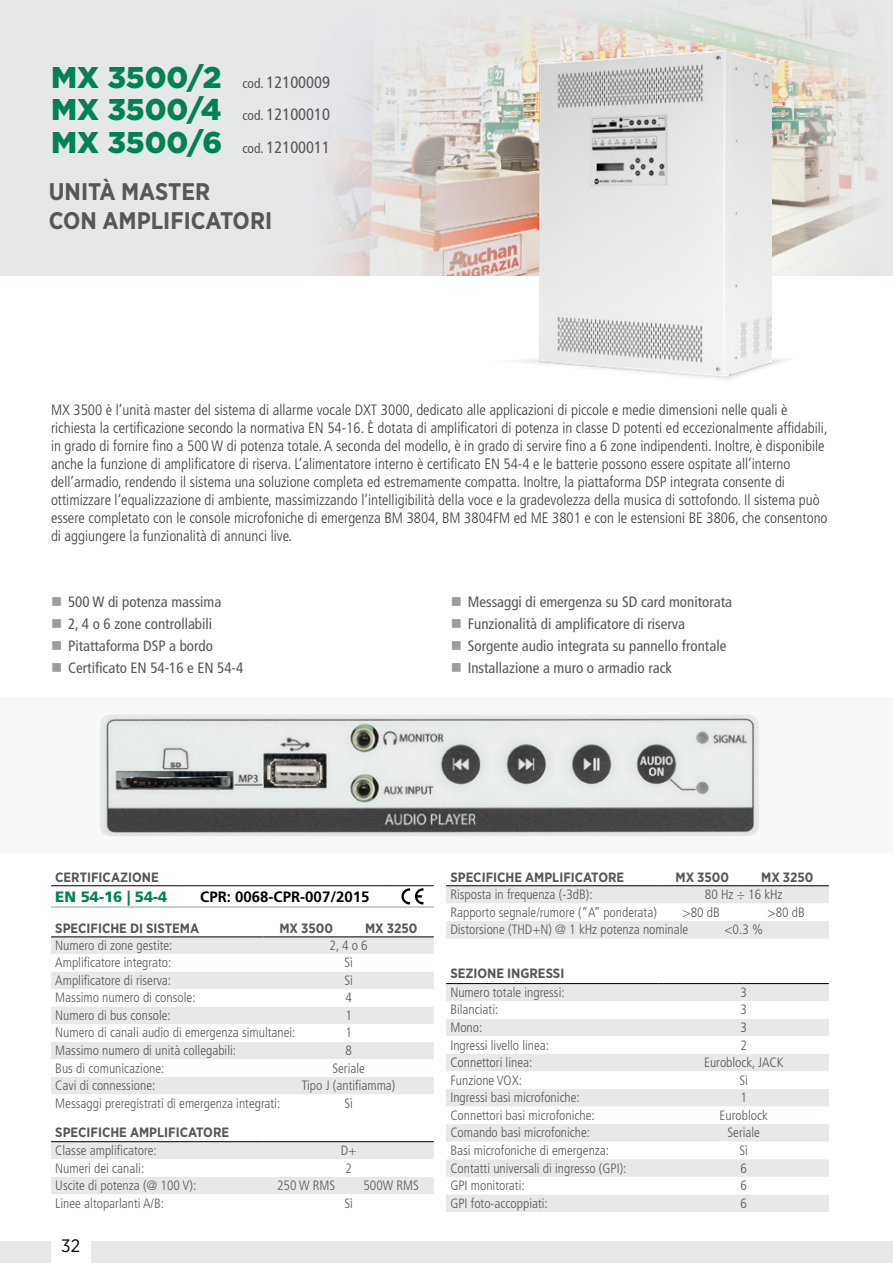
<style>
.page{position:relative;width:893px;height:1263px;background:#fff}
.page>*{position:absolute;margin:0;border:0;box-sizing:border-box;transform-origin:0 0}
.t1{font:900 30px "Gotham";color:#008251}
.t2{font:700 24px/28.8px "Gotham Narrow";color:#575756}
.t3{font:18px "Gotham Narrow";color:#000}
.t4{font:condensed 16.5px "Frutiger LT Std";color:#575756}
.t5{font:300 condensed 15px/18px "Frutiger LT Std";color:#3c3c3b}
.t6{font:condensed 15px/22.2px "Frutiger LT Std";color:#575756}
.t7{font:700 15px "Frutiger LT Std";color:#000}
.t8{font:900 15px "Frutiger LT Std";color:#008251}
.t9{font:300 condensed 13.5px "Frutiger LT Std";color:#575756}
.t10{font:700 13.5px "Gotham Narrow";color:#575756}
.s1{font-size:13.5px}
</style>
<div class="page">
<hr style="left:51px;top:907px;width:128px;height:1px;background:#9d9d9c">
<hr style="left:179px;top:907px;width:212px;height:1px;background:#9d9d9c">
<hr style="left:391px;top:907px;width:43px;height:1px;background:#9d9d9c">
<hr style="left:179px;top:885px;width:212px;height:1px;background:#000">
<hr style="left:51px;top:885px;width:128px;height:1px;background:#000">
<hr style="left:391px;top:885px;width:43px;height:1px;background:#000">
<svg style="left:401px;top:888px;width:22px;height:16px"></svg>
<div style="left:51px;top:938px;width:383px;height:16px;background:#e6e8e9"></div>
<svg style="left:51px;top:972px;width:383px;height:122px;fill:#e6e8e9"></svg>
<hr style="left:51px;top:937px;width:213px;height:1px;background:#000">
<hr style="left:264px;top:937px;width:85px;height:1px;background:#000">
<hr style="left:349px;top:937px;width:85px;height:1px;background:#000">
<svg style="left:51px;top:1142px;width:383px;height:52px"></svg>
<hr style="left:51px;top:1141px;width:213px;height:1px;background:#000">
<hr style="left:264px;top:1141px;width:85px;height:1px;background:#000">
<hr style="left:349px;top:1141px;width:85px;height:1px;background:#000">
<svg style="left:446px;top:886px;width:383px;height:53px"></svg>
<hr style="left:446px;top:885px;width:213px;height:1px;background:#000">
<hr style="left:659px;top:885px;width:85px;height:1px;background:#000">
<hr style="left:744px;top:885px;width:85px;height:1px;background:#000">
<div style="left:446px;top:984px;width:383px;height:228px;background:#e6e8e9"></div>
<svg style="left:446px;top:1001px;width:383px;height:193px"></svg>
<hr style="left:659px;top:983px;width:85px;height:1px;background:#000">
<hr style="left:744px;top:983px;width:85px;height:1px;background:#000">
<hr style="left:446px;top:983px;width:213px;height:1px;background:#000">
<img style="left:0;top:0;width:712px;height:275px">
<svg style="left:712px;top:0;width:181px;height:275px;background:#dfded8"></svg>
<div style="left:0;top:1242px;width:893px;height:21px;background:#e6e8e9"></div>
<div style="left:51px;top:1228px;width:39px;height:35px;background:#fff"></div>
<div style="left:0;top:697px;width:893px;height:156px;background:#f8f8f9"></div>
<svg style="left:518px;top:346px;width:268px;height:34px"></svg>
<img style="left:100px;top:714px;width:659px;height:122px">
<img style="left:539px;top:51px;width:232px;height:325px">
<h1 class="t1" style="left:51px;top:56px;width:172px">MX 3500/2</h1>
<h1 class="t1" style="left:51px;top:89px;width:172px">MX 3500/4</h1>
<h1 class="t1" style="left:51px;top:121px;width:173px">MX 3500/6</h1>
<p class="t4" style="left:242px;top:72px;width:89px"><span class="s1">cod.</span> 12100009</p>
<p class="t4" style="left:242px;top:105px;width:89px"><span class="s1">cod.</span> 12100010</p>
<p class="t4" style="left:242px;top:137px;width:89px"><span class="s1">cod.</span> 12100011</p>
<h2 class="t2" style="left:49px;top:177px;width:225px">UNITÀ MASTER<br>CON AMPLIFICATORI</h2>
<p class="t5" style="left:51px;top:401px;width:778px">MX 3500 è l’unità master del sistema di allarme vocale DXT 3000, dedicato alle applicazioni di piccole e medie dimensioni nelle quali è richiesta la certificazione secondo la normativa EN 54-16. È dotata di amplificatori di potenza in classe D potenti ed eccezionalmente affidabili, in grado di fornire fino a 500 W di potenza totale. A seconda del modello, è in grado di servire fino a 6 zone indipendenti. Inoltre, è disponibile anche la funzione di amplificatore di riserva. L’alimentatore interno è certificato EN 54-4 e le batterie possono essere ospitate all’interno dell’armadio, rendendo il sistema una soluzione completa ed estremamente compatta. Inoltre, la piattaforma DSP integrata consente di ottimizzare l’equalizzazione di ambiente, massimizzando l’intelligibilità della voce e la gradevolezza della musica di sottofondo. Il sistema può essere completato con le console microfoniche di emergenza BM 3804, BM 3804FM ed ME 3801 e con le estensioni BE 3806, che consentono di aggiungere la funzionalità di annunci live.</p>
<p class="t6" style="left:68px;top:590px;width:177px">500 W di potenza massima<br>2, 4 o 6 zone controllabili<br>Pitattaforma DSP a bordo<br>Certificato EN 54-16 e EN 54-4</p>
<p class="t6" style="left:468px;top:590px;width:266px">Messaggi di emergenza su SD card monitorata Funzionalità di amplificatore di riserva Sorgente audio integrata su pannello frontale Installazione a muro o armadio rack</p>
<p class="t10" style="left:55px;top:868px;width:105px">CERTIFICAZIONE</p>
<p class="t8" style="left:55px;top:888px;width:114px">EN 54-16 | 54-4</p>
<p class="t7" style="left:200px;top:888px;width:171px">CPR: 0068-CPR-007/2015</p>
<p class="t10" style="left:55px;top:919px;width:145px">SPECIFICHE DI SISTEMA</p>
<p class="t10" style="left:279px;top:919px;width:55px">MX 3500</p>
<p class="t10" style="left:365px;top:919px;width:54px">MX 3250</p>
<p class="t9" style="left:55px;top:937px;width:119px">Numero di zone gestite:</p>
<p class="t9" style="left:330px;top:937px;width:40px">2, 4 o 6</p>
<p class="t9" style="left:55px;top:955px;width:118px">Amplificatore integrato:</p>
<p class="t9" style="left:344px;top:955px;width:10px">Sì</p>
<p class="t9" style="left:55px;top:972px;width:117px">Amplificatore di riserva:</p>
<p class="t9" style="left:344px;top:972px;width:10px">Sì</p>
<p class="t9" style="left:55px;top:990px;width:142px">Massimo numero di console:</p>
<p class="t9" style="left:345px;top:990px;width:8px">4</p>
<p class="t9" style="left:55px;top:1007px;width:117px">Numero di bus console:</p>
<p class="t9" style="left:345px;top:1007px;width:8px">1</p>
<p class="t9" style="left:55px;top:1025px;width:242px">Numero di canali audio di emergenza simultanei:</p>
<p class="t9" style="left:345px;top:1025px;width:8px">1</p>
<p class="t9" style="left:55px;top:1043px;width:182px">Massimo numero di unità collegabili:</p>
<p class="t9" style="left:345px;top:1043px;width:8px">8</p>
<p class="t9" style="left:55px;top:1060px;width:111px">Bus di comunicazione:</p>
<p class="t9" style="left:332px;top:1060px;width:34px">Seriale</p>
<p class="t9" style="left:55px;top:1078px;width:102px">Cavi di connessione:</p>
<p class="t9" style="left:302px;top:1078px;width:95px">Tipo J (antifiamma)</p>
<p class="t9" style="left:55px;top:1095px;width:227px">Messaggi preregistrati di emergenza integrati:</p>
<p class="t9" style="left:344px;top:1095px;width:10px">Sì</p>
<p class="t10" style="left:55px;top:1124px;width:175px">SPECIFICHE AMPLIFICATORE</p>
<p class="t9" style="left:55px;top:1143px;width:103px">Classe amplificatore:</p>
<p class="t9" style="left:341px;top:1143px;width:17px">D+</p>
<p class="t9" style="left:55px;top:1160px;width:90px">Numeri dei canali:</p>
<p class="t9" style="left:345px;top:1160px;width:8px">2</p>
<p class="t9" style="left:55px;top:1178px;width:142px">Uscite di potenza (@ 100 V):</p>
<p class="t9" style="left:277px;top:1178px;width:60px">250 W RMS</p>
<p class="t9" style="left:363px;top:1178px;width:57px">500W RMS</p>
<p class="t9" style="left:55px;top:1195px;width:110px">Linee altoparlanti A/B:</p>
<p class="t9" style="left:344px;top:1195px;width:10px">Sì</p>
<p class="t3" style="left:61px;top:1234px;width:20px">32</p>
<p class="t10" style="left:450px;top:868px;width:175px">SPECIFICHE AMPLIFICATORE</p>
<p class="t9" style="left:450px;top:887px;width:144px">Risposta in frequenza (-3dB):</p>
<p class="t9" style="left:705px;top:887px;width:79px">80 Hz ÷ 16 kHz</p>
<p class="t9" style="left:450px;top:904px;width:208px">Rapporto segnale/rumore (”A” ponderata)</p>
<p class="t9" style="left:683px;top:904px;width:39px">&gt;80 dB</p>
<p class="t9" style="left:768px;top:904px;width:39px">&gt;80 dB</p>
<p class="t9" style="left:450px;top:922px;width:239px">Distorsione (THD+N) @ 1 kHz potenza nominale</p>
<p class="t9" style="left:724px;top:922px;width:40px">&lt;0.3 %</p>
<p class="t10" style="left:450px;top:965px;width:116px">SEZIONE INGRESSI</p>
<p class="t9" style="left:450px;top:984px;width:116px">Numero totale ingressi:</p>
<p class="t9" style="left:740px;top:984px;width:8px">3</p>
<p class="t9" style="left:450px;top:1002px;width:49px">Bilanciati:</p>
<p class="t9" style="left:740px;top:1002px;width:8px">3</p>
<p class="t9" style="left:450px;top:1020px;width:34px">Mono:</p>
<p class="t9" style="left:740px;top:1020px;width:8px">3</p>
<p class="t9" style="left:450px;top:1037px;width:100px">Ingressi livello linea:</p>
<p class="t9" style="left:740px;top:1037px;width:8px">2</p>
<p class="t9" style="left:450px;top:1055px;width:84px">Connettori linea:</p>
<p class="t9" style="left:704px;top:1055px;width:81px">Euroblock, JACK</p>
<p class="t9" style="left:450px;top:1072px;width:73px">Funzione VOX:</p>
<p class="t9" style="left:739px;top:1072px;width:10px">Sì</p>
<p class="t9" style="left:450px;top:1090px;width:131px">Ingressi basi microfoniche:</p>
<p class="t9" style="left:740px;top:1090px;width:8px">1</p>
<p class="t9" style="left:450px;top:1107px;width:146px">Connettori basi microfoniche:</p>
<p class="t9" style="left:720px;top:1107px;width:50px">Euroblock</p>
<p class="t9" style="left:450px;top:1125px;width:141px">Comando basi microfoniche:</p>
<p class="t9" style="left:727px;top:1125px;width:34px">Seriale</p>
<p class="t9" style="left:450px;top:1143px;width:160px">Basi microfoniche di emergenza:</p>
<p class="t9" style="left:739px;top:1143px;width:10px">Sì</p>
<p class="t9" style="left:450px;top:1160px;width:178px">Contatti universali di ingresso (GPI):</p>
<p class="t9" style="left:740px;top:1160px;width:8px">6</p>
<p class="t9" style="left:450px;top:1178px;width:76px">GPI monitorati:</p>
<p class="t9" style="left:740px;top:1178px;width:8px">6</p>
<p class="t9" style="left:450px;top:1195px;width:99px">GPI foto-accoppiati:</p>
<p class="t9" style="left:740px;top:1195px;width:8px">6</p>
<p class="t10" style="left:675px;top:868px;width:55px">MX 3500</p>
<p class="t10" style="left:761px;top:868px;width:54px">MX 3250</p>
</div>
